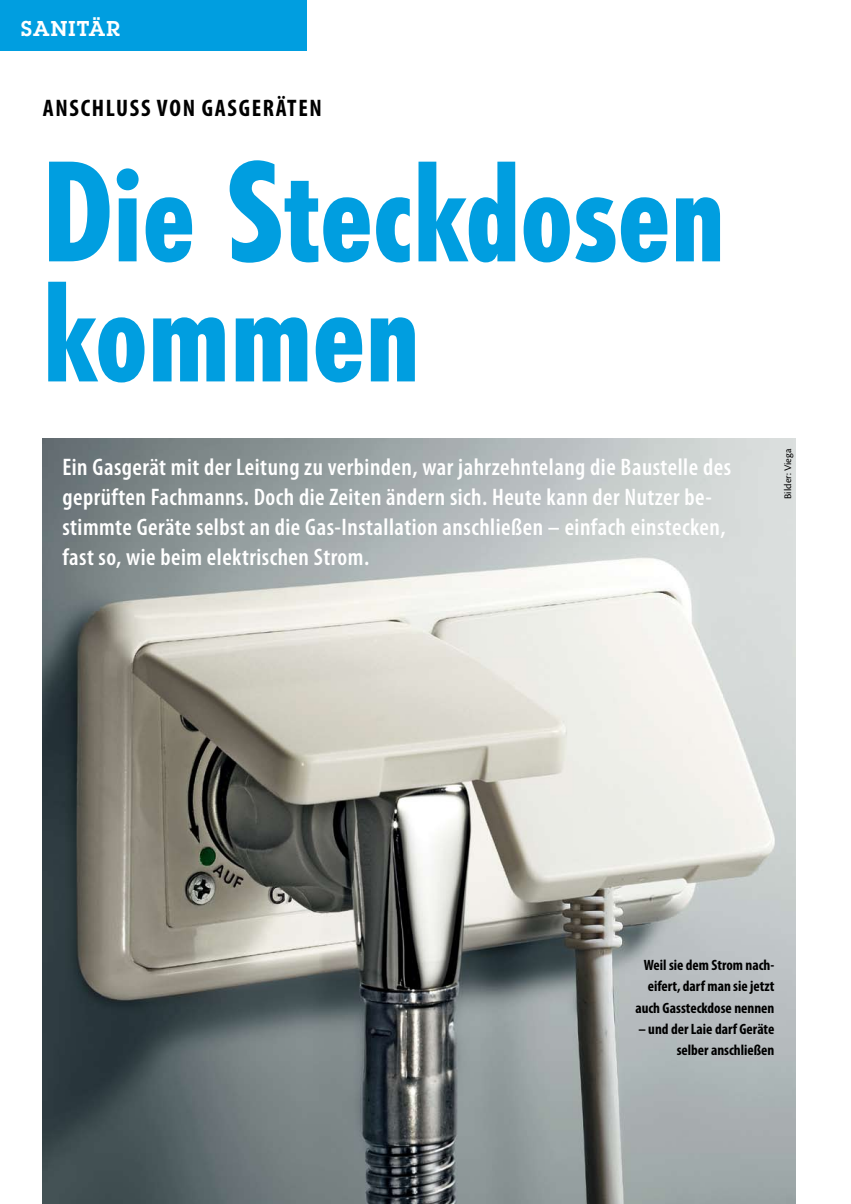
<style>
.page{position:relative;width:851px;height:1204px;background:#fff}
.page>*{position:absolute;margin:0;border:0;box-sizing:border-box;transform-origin:0 0}
.t1{font:800 condensed 135px/120px "Tempo Std";color:#009ee0}
.t2{font:600 condensed 24px/30px "Myriad Pro";letter-spacing:.02em;color:#fff}
.t3{font:700 condensed 24px "Myriad Pro";letter-spacing:.07em;color:#000}
.t4{font:600 21px "Lubalin Graph Std";letter-spacing:.05em;color:#fff}
.t5{font:700 condensed 15px/21.3px "Myriad Pro";color:#000;text-align:right}
.t6{font:10.5px "Cronos Pro";color:#000}
</style>
<div class="page">
<img style="left:43px;top:438px;width:752px;height:765px">
<div style="left:0;top:0;width:306px;height:51px;background:#009ee0"></div>
<p class="t4" style="left:21px;top:15px;width:100px">SANITÄR</p>
<p class="t3" style="left:43px;top:93px;width:280px">Anschluss von Gasgeräten</p>
<h1 class="t1" style="left:43px;top:151px;width:684px">Die Steckdosen kommen</h1>
<p class="t2" style="left:62px;top:452px;width:670px">Ein Gasgerät mit der Leitung zu verbinden, war jahrzehntelang die Baustelle des geprüften Fachmanns. Doch die Zeiten ändern sich. Heute kann der Nutzer be&shy;stimmte Geräte selbst an die Gas-Installation anschließen – einfach einstecken, fast so, wie beim elektrischen Strom.</p>
<p class="t6" style="left:781px;top:499px;width:52px;rotate:-90deg">Bilder: Viega</p>
<p class="t5" style="left:635px;top:953px;width:140px">Weil sie dem Strom nach&shy;eifert, darf man sie jetzt auch Gassteckdose nennen</p>
<p class="t5" style="left:638px;top:1017px;width:137px">– und der Laie darf Geräte selber anschließen</p>
</div>
